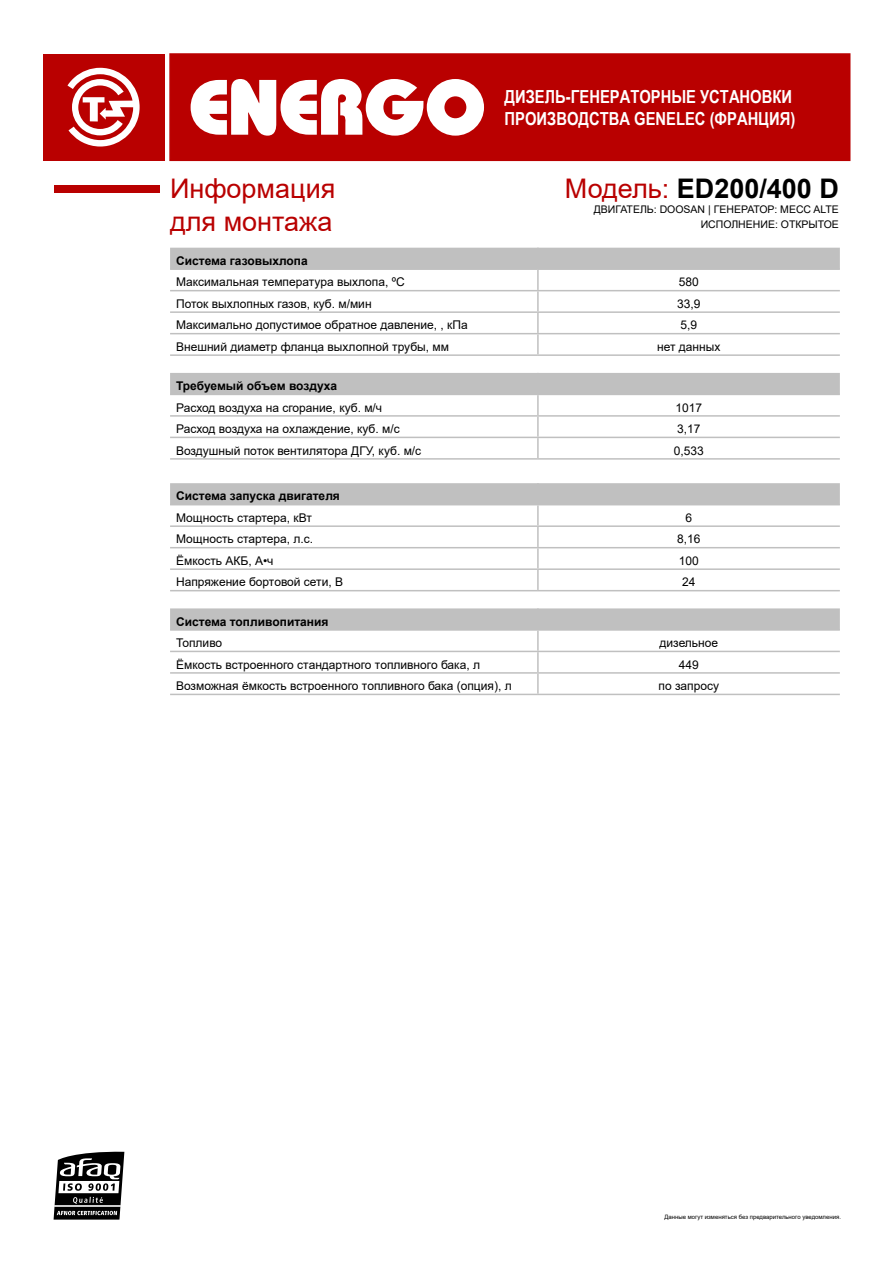
<style>
.page{position:relative;width:893px;height:1263px;background:#fff}
.page>*{position:absolute;margin:0;border:0;box-sizing:border-box;transform-origin:0 0}
.t1{font:27px/32.4px "Arial";color:#b90000}
.t2{font:700 27px "Arial";color:#000}
.t3{font:700 18px/21.6px "Arial Narrow";color:#fff}
.t4{font:12px "Arial";color:#000}
.t5{font:700 12px "Arial";color:#000}
.t6{font:10.5px/15px "Arial";color:#000;text-align:right}
.t7{font:6px "Arial";color:#000}
.s1{font-weight:400;color:#b90000}
</style>
<div class="page">
<div style="left:43px;top:54px;width:121px;height:106px;background:#b90000"></div>
<svg style="left:67px;top:68px;width:73px;height:79px"></svg>
<div style="left:169px;top:53px;width:681px;height:108px;background:#b90000;border:2px solid #b90000"></div>
<svg style="left:191px;top:79px;width:293px;height:57px"></svg>
<svg style="left:54px;top:1151px;width:70px;height:68px"></svg>
<hr style="left:55px;top:1205px;width:65px;height:1px;background:#fff">
<div style="left:54px;top:186px;width:106px;height:7px;background:#b90000"></div>
<div style="left:170px;top:248px;width:670px;height:20px;background:#c0c0c0"></div>
<hr style="left:537px;top:248px;width:2px;height:20px;background:#c0c0c0">
<hr style="left:170px;top:268px;width:368px;height:2px;background:#c0c0c0">
<hr style="left:538px;top:268px;width:302px;height:2px;background:#c0c0c0">
<hr style="left:537px;top:270px;width:2px;height:20px;background:#c0c0c0">
<hr style="left:170px;top:290px;width:368px;height:1px;background:#c0c0c0">
<hr style="left:538px;top:290px;width:302px;height:1px;background:#c0c0c0">
<hr style="left:537px;top:291px;width:2px;height:20px;background:#c0c0c0">
<hr style="left:170px;top:311px;width:368px;height:2px;background:#c0c0c0">
<hr style="left:538px;top:311px;width:302px;height:2px;background:#c0c0c0">
<hr style="left:537px;top:313px;width:2px;height:20px;background:#c0c0c0">
<hr style="left:170px;top:333px;width:368px;height:1px;background:#c0c0c0">
<hr style="left:538px;top:333px;width:302px;height:1px;background:#c0c0c0">
<hr style="left:537px;top:334px;width:2px;height:20px;background:#c0c0c0">
<hr style="left:170px;top:354px;width:368px;height:2px;background:#c0c0c0">
<hr style="left:538px;top:354px;width:302px;height:2px;background:#c0c0c0">
<div style="left:170px;top:373px;width:670px;height:21px;background:#c0c0c0"></div>
<hr style="left:537px;top:373px;width:2px;height:21px;background:#c0c0c0">
<hr style="left:170px;top:394px;width:368px;height:1px;background:#c0c0c0">
<hr style="left:538px;top:394px;width:302px;height:1px;background:#c0c0c0">
<hr style="left:537px;top:395px;width:2px;height:20px;background:#c0c0c0">
<hr style="left:170px;top:415px;width:368px;height:2px;background:#c0c0c0">
<hr style="left:538px;top:415px;width:302px;height:2px;background:#c0c0c0">
<hr style="left:537px;top:417px;width:2px;height:20px;background:#c0c0c0">
<hr style="left:170px;top:437px;width:368px;height:1px;background:#c0c0c0">
<hr style="left:538px;top:437px;width:302px;height:1px;background:#c0c0c0">
<hr style="left:537px;top:438px;width:2px;height:20px;background:#c0c0c0">
<hr style="left:170px;top:458px;width:368px;height:2px;background:#c0c0c0">
<hr style="left:538px;top:458px;width:302px;height:2px;background:#c0c0c0">
<div style="left:170px;top:483px;width:670px;height:21px;background:#c0c0c0"></div>
<hr style="left:537px;top:483px;width:2px;height:21px;background:#c0c0c0">
<hr style="left:170px;top:504px;width:368px;height:1px;background:#c0c0c0">
<hr style="left:538px;top:504px;width:302px;height:1px;background:#c0c0c0">
<hr style="left:537px;top:505px;width:2px;height:20px;background:#c0c0c0">
<hr style="left:170px;top:525px;width:368px;height:2px;background:#c0c0c0">
<hr style="left:538px;top:525px;width:302px;height:2px;background:#c0c0c0">
<hr style="left:537px;top:527px;width:2px;height:20px;background:#c0c0c0">
<hr style="left:170px;top:547px;width:368px;height:1px;background:#c0c0c0">
<hr style="left:538px;top:547px;width:302px;height:1px;background:#c0c0c0">
<hr style="left:537px;top:548px;width:2px;height:20px;background:#c0c0c0">
<hr style="left:170px;top:568px;width:368px;height:2px;background:#c0c0c0">
<hr style="left:538px;top:568px;width:302px;height:2px;background:#c0c0c0">
<hr style="left:537px;top:570px;width:2px;height:20px;background:#c0c0c0">
<hr style="left:170px;top:590px;width:368px;height:1px;background:#c0c0c0">
<hr style="left:538px;top:590px;width:302px;height:1px;background:#c0c0c0">
<div style="left:170px;top:608px;width:670px;height:21px;background:#c0c0c0"></div>
<hr style="left:537px;top:608px;width:2px;height:21px;background:#c0c0c0">
<hr style="left:170px;top:629px;width:368px;height:2px;background:#c0c0c0">
<hr style="left:538px;top:629px;width:302px;height:2px;background:#c0c0c0">
<hr style="left:537px;top:631px;width:2px;height:20px;background:#c0c0c0">
<hr style="left:170px;top:651px;width:368px;height:1px;background:#c0c0c0">
<hr style="left:538px;top:651px;width:302px;height:1px;background:#c0c0c0">
<hr style="left:537px;top:652px;width:2px;height:20px;background:#c0c0c0">
<hr style="left:170px;top:672px;width:368px;height:2px;background:#c0c0c0">
<hr style="left:538px;top:672px;width:302px;height:2px;background:#c0c0c0">
<hr style="left:537px;top:674px;width:2px;height:20px;background:#c0c0c0">
<hr style="left:170px;top:694px;width:368px;height:1px;background:#c0c0c0">
<hr style="left:538px;top:694px;width:302px;height:1px;background:#c0c0c0">
<h2 class="t3" style="left:505px;top:85px;width:292px">ДИЗЕЛЬ-ГЕНЕРАТОРНЫЕ УСТАНОВКИ<br>ПРОИЗВОДСТВА GENELEC (ФРАНЦИЯ)</h2>
<h1 class="t2" style="left:565px;top:170px;width:275px"><span class="s1">Модель:</span> ED200/400 D</h1>
<p class="t6" style="left:594px;top:202px;width:247px">ДВИГАТЕЛЬ: DOOSAN | ГЕНЕРАТОР: MECC ALTE<br>ИСПОЛНЕНИЕ: ОТКРЫТОЕ</p>
<h1 class="t1" style="left:170px;top:172px;width:167px">Информация для монтажа</h1>
<p class="t5" style="left:176px;top:252px;width:133px">Система газовыхлопа</p>
<p class="t4" style="left:176px;top:274px;width:230px">Максимальная температура выхлопа, ºC</p>
<p class="t4" style="left:679px;top:274px;width:22px">580</p>
<p class="t4" style="left:176px;top:295px;width:197px">Поток выхлопных газов, куб. м/мин</p>
<p class="t4" style="left:677px;top:295px;width:25px">33,9</p>
<p class="t4" style="left:176px;top:317px;width:293px">Максимально допустимое обратное давление, , кПа</p>
<p class="t4" style="left:680px;top:317px;width:18px">5,9</p>
<p class="t4" style="left:176px;top:338px;width:275px">Внешний диаметр фланца выхлопной трубы, мм</p>
<p class="t4" style="left:657px;top:338px;width:65px">нет данных</p>
<p class="t5" style="left:176px;top:377px;width:163px">Требуемый объем воздуха</p>
<p class="t4" style="left:176px;top:399px;width:208px">Расход воздуха на сгорание, куб. м/ч</p>
<p class="t4" style="left:675px;top:399px;width:28px">1017</p>
<p class="t4" style="left:176px;top:421px;width:225px">Расход воздуха на охлаждение, куб. м/с</p>
<p class="t4" style="left:677px;top:421px;width:25px">3,17</p>
<p class="t4" style="left:176px;top:442px;width:247px">Воздушный поток вентилятора ДГУ, куб. м/с</p>
<p class="t4" style="left:674px;top:442px;width:32px">0,533</p>
<p class="t5" style="left:176px;top:488px;width:165px">Система запуска двигателя</p>
<p class="t4" style="left:176px;top:509px;width:137px">Мощность стартера, кВт</p>
<p class="t4" style="left:686px;top:509px;width:8px">6</p>
<p class="t4" style="left:176px;top:531px;width:139px">Мощность стартера, л.с.</p>
<p class="t4" style="left:677px;top:531px;width:25px">8,16</p>
<p class="t4" style="left:176px;top:552px;width:99px">Ёмкость АКБ, А•ч</p>
<p class="t4" style="left:679px;top:552px;width:22px">100</p>
<p class="t4" style="left:176px;top:574px;width:169px">Напряжение бортовой сети, В</p>
<p class="t4" style="left:682px;top:574px;width:15px">24</p>
<p class="t5" style="left:176px;top:613px;width:154px">Система топливопитания</p>
<p class="t4" style="left:176px;top:635px;width:48px">Топливо</p>
<p class="t4" style="left:660px;top:635px;width:60px">дизельное</p>
<p class="t4" style="left:176px;top:656px;width:306px">Ёмкость встроенного стандартного топливного бака, л</p>
<p class="t4" style="left:679px;top:656px;width:22px">449</p>
<p class="t4" style="left:176px;top:678px;width:337px">Возможная ёмкость встроенного топливного бака (опция), л</p>
<p class="t4" style="left:659px;top:678px;width:62px">по запросу</p>
<p class="t7" style="left:664px;top:1213px;width:178px">Данные могут изменяться без предварительного уведомления.</p>
</div>
